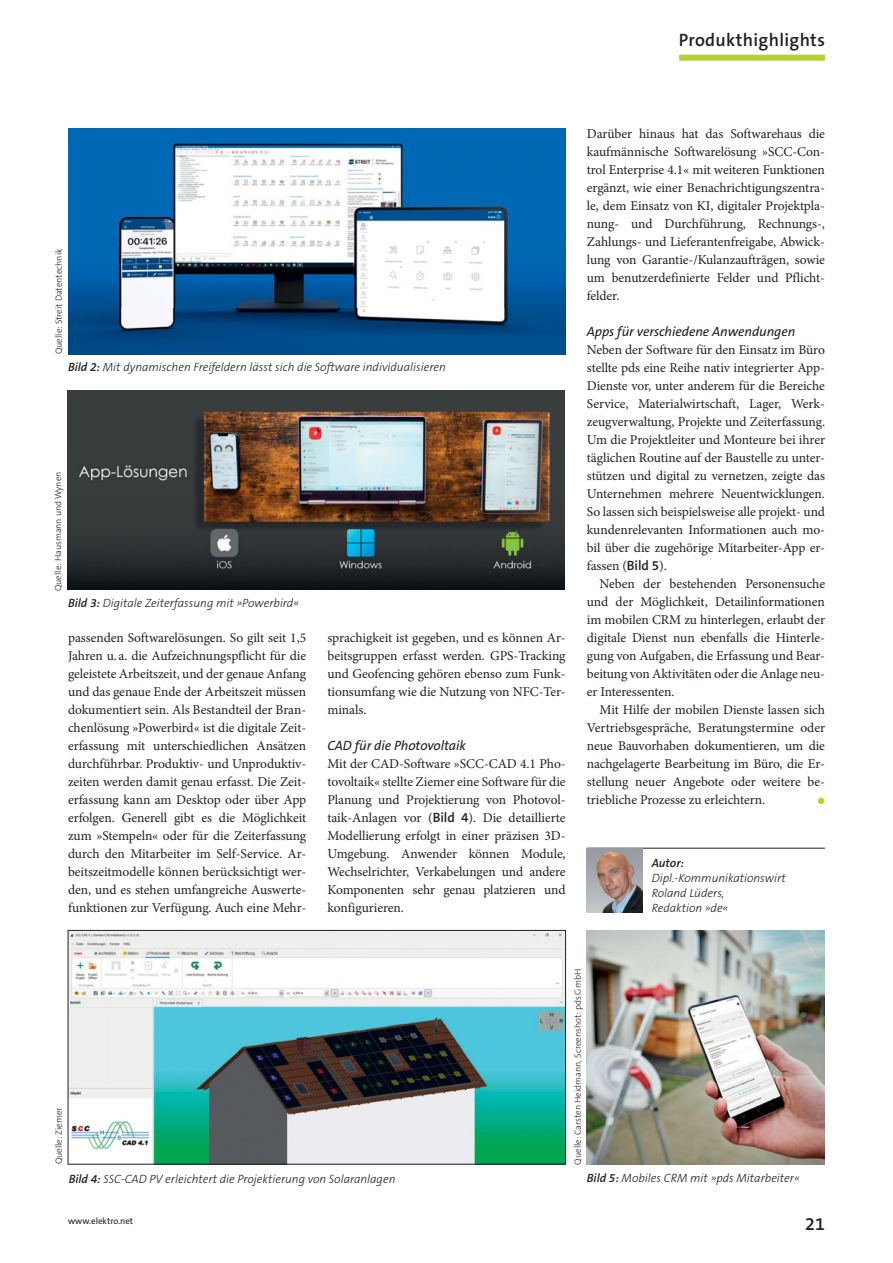
<style>
.page{position:relative;width:893px;height:1263px;background:#fff}
.page>*{position:absolute;margin:0;border:0;box-sizing:border-box;transform-origin:0 0}
.t1{font:600 18px "The Sans Os F";letter-spacing:.02em;color:#231f20}
.t2{font:13.5px/18px "Minion Pro";letter-spacing:-.005em;color:#231f20;text-align:justify}
.t3{font:italic 13.5px "The Sans Os F";letter-spacing:-.005em;color:#231f20}
.t4{font:italic 300 12px/15px "The Sans Os F";color:#231f20}
.t5{font:italic 600 12px "The Sans Os F";letter-spacing:-.005em;color:#231f20}
.t6{font:300 9px "The Sans Os F";color:#231f20}
.t7{font:9px "The Sans Os F";color:#231f20}
.t8{font:9px "Zapf Dingbats Std";color:#b3d334}
.s1{font-weight:600}
.s2{font-family:"The Sans Os F";font-weight:600}
</style>
<div class="page">
<img style="left:68px;top:128px;width:498px;height:226px">
<img style="left:67px;top:390px;width:497px;height:200px">
<img style="left:70px;top:932px;width:494px;height:230px">
<div style="left:68px;top:930px;width:498px;height:234px;border:1px solid #231f20"></div>
<img style="left:587px;top:930px;width:238px;height:234px">
<hr style="left:587px;top:848px;width:238px;height:1px;background:#231f20">
<img style="left:587px;top:848px;width:55px;height:64px">
<div style="left:679px;top:55px;width:146px;height:6px;background:#b3d235"></div>
<h1 class="t1" style="left:679px;top:31px;width:148px">Produkthighlights</h1>
<p class="t6" style="left:54px;top:354px;width:107px;rotate:-90deg">Quelle: Streit Datentechnik</p>
<p class="t4" style="left:68px;top:361px;width:379px"><span class="s1">Bild 2:</span> Mit dynamischen Freifeldern lässt sich die Software individualisieren</p>
<p class="t6" style="left:54px;top:591px;width:121px;rotate:-90deg">Quelle: Hausmann und Wynen</p>
<p class="t4" style="left:68px;top:597px;width:232px"><span class="s1">Bild 3:</span> Digitale Zeiterfassung mit »Powerbird«</p>
<p class="t2" style="left:68px;top:630px;width:240px">passenden Softwarelösungen. So gilt seit 1,5<br>Jahren u. a. die Aufzeichnungspflicht für die geleistete Arbeitszeit, und der genaue Anfang und das genaue Ende der Arbeitszeit müssen dokumentiert sein. Als Bestandteil der Bran&shy;chenlösung »Powerbird« ist die digitale Zeit&shy;erfassung mit unterschiedlichen Ansätzen durchführbar. Produktiv- und Unproduktiv&shy;zeiten werden damit genau erfasst. Die Zeit&shy;erfassung kann am Desktop oder über App erfolgen. Generell gibt es die Möglichkeit zum »Stempeln« oder für die Zeiterfassung durch den Mitarbeiter im Self-Service. Ar&shy;beitszeitmodelle können berücksichtigt wer&shy;den, und es stehen umfangreiche Auswerte&shy;funktionen zur Verfügung. Auch eine Mehr-</p>
<p class="t2" style="left:327px;top:630px;width:240px">sprachigkeit ist gegeben, und es können Ar&shy;beitsgruppen erfasst werden. GPS-Tracking und Geofencing gehören ebenso zum Funk&shy;tionsumfang wie die Nutzung von NFC-Ter&shy;minals.</p>
<p class="t3" style="left:327px;top:740px;width:140px">CAD für die Photovoltaik</p>
<p class="t2" style="left:327px;top:756px;width:240px">Mit der CAD-Software »SCC-CAD 4.1 Pho&shy;tovoltaik« stellte Ziemer eine Software für die Planung und Projektierung von Photovol&shy;taik-Anlagen vor (<span class="s2">Bild 4</span>). Die detaillierte Modellierung erfolgt in einer präzisen 3D-Umgebung. Anwender können Module, Wechselrichter, Verkabelungen und andere Komponenten sehr genau platzieren und konfigurieren.</p>
<p class="t2" style="left:587px;top:126px;width:240px">Darüber hinaus hat das Softwarehaus die kaufmännische Softwarelösung »SCC-Con&shy;trol Enterprise 4.1« mit weiteren Funktionen ergänzt, wie einer Benachrichtigungszentra&shy;le, dem Einsatz von KI, digitaler Projektpla&shy;nung- und Durchführung, Rechnungs-, Zahlungs- und Lieferantenfreigabe, Abwick&shy;lung von Garantie-/Kulanzaufträgen, sowie um benutzerdefinierte Felder und Pflicht&shy;felder.</p>
<p class="t3" style="left:587px;top:326px;width:210px">Apps für verschiedene Anwendungen</p>
<p class="t2" style="left:587px;top:342px;width:240px">Neben der Software für den Einsatz im Büro stellte pds eine Reihe nativ integrierter App-Dienste vor, unter anderem für die Bereiche Service, Materialwirtschaft, Lager, Werk&shy;zeugverwaltung, Projekte und Zeiterfassung.<br>Um die Projektleiter und Monteure bei ihrer täglichen Routine auf der Baustelle zu unter&shy;stützen und digital zu vernetzen, zeigte das Unternehmen mehrere Neuentwicklungen.<br>So lassen sich beispielsweise alle projekt- und kundenrelevanten Informationen auch mo&shy;bil über die zugehörige Mitarbeiter-App er&shy;fassen (<span class="s2">Bild 5</span>).</p>
<p class="t2" style="left:587px;top:576px;width:240px;text-indent:13px">Neben der bestehenden Personensuche und der Möglichkeit, Detailinformationen im mobilen CRM zu hinterlegen, erlaubt der digitale Dienst nun ebenfalls die Hinterle&shy;gung von Aufgaben, die Erfassung und Bear&shy;beitung von Aktivitäten oder die Anlage neu&shy;er Interessenten.</p>
<p class="t2" style="left:587px;top:702px;width:240px;text-indent:13px">Mit Hilfe der mobilen Dienste lassen sich Vertriebsgespräche, Beratungstermine oder neue Bauvorhaben dokumentieren, um die nachgelagerte Bearbeitung im Büro, die Er&shy;stellung neuer Angebote oder weitere be&shy;triebliche Prozesse zu erleichtern.</p>
<p class="t8" style="left:818px;top:796px;width:9px">●</p>
<p class="t5" style="left:652px;top:856px;width:34px">Autor:</p>
<p class="t4" style="left:652px;top:871px;width:136px">Dipl.-Kommunikationswirt<br>Roland Lüders,<br>Redaktion »de«</p>
<p class="t6" style="left:54px;top:1164px;width:58px;rotate:-90deg">Quelle: Ziemer</p>
<p class="t4" style="left:69px;top:1172px;width:328px"><span class="s1">Bild 4:</span> SSC-CAD PV erleichtert die Projektierung von Solaranlagen</p>
<p class="t7" style="left:68px;top:1217px;width:67px">www.elektro.net</p>
<p class="t6" style="left:573px;top:1164px;width:197px;rotate:-90deg">Quelle: Carsten Heidmann, Screenshot: pds GmbH</p>
<p class="t4" style="left:587px;top:1171px;width:214px"><span class="s1">Bild 5:</span> Mobiles CRM mit »pds Mitarbeiter«</p>
<h1 class="t1" style="left:805px;top:1215px;width:21px">21</h1>
</div>
